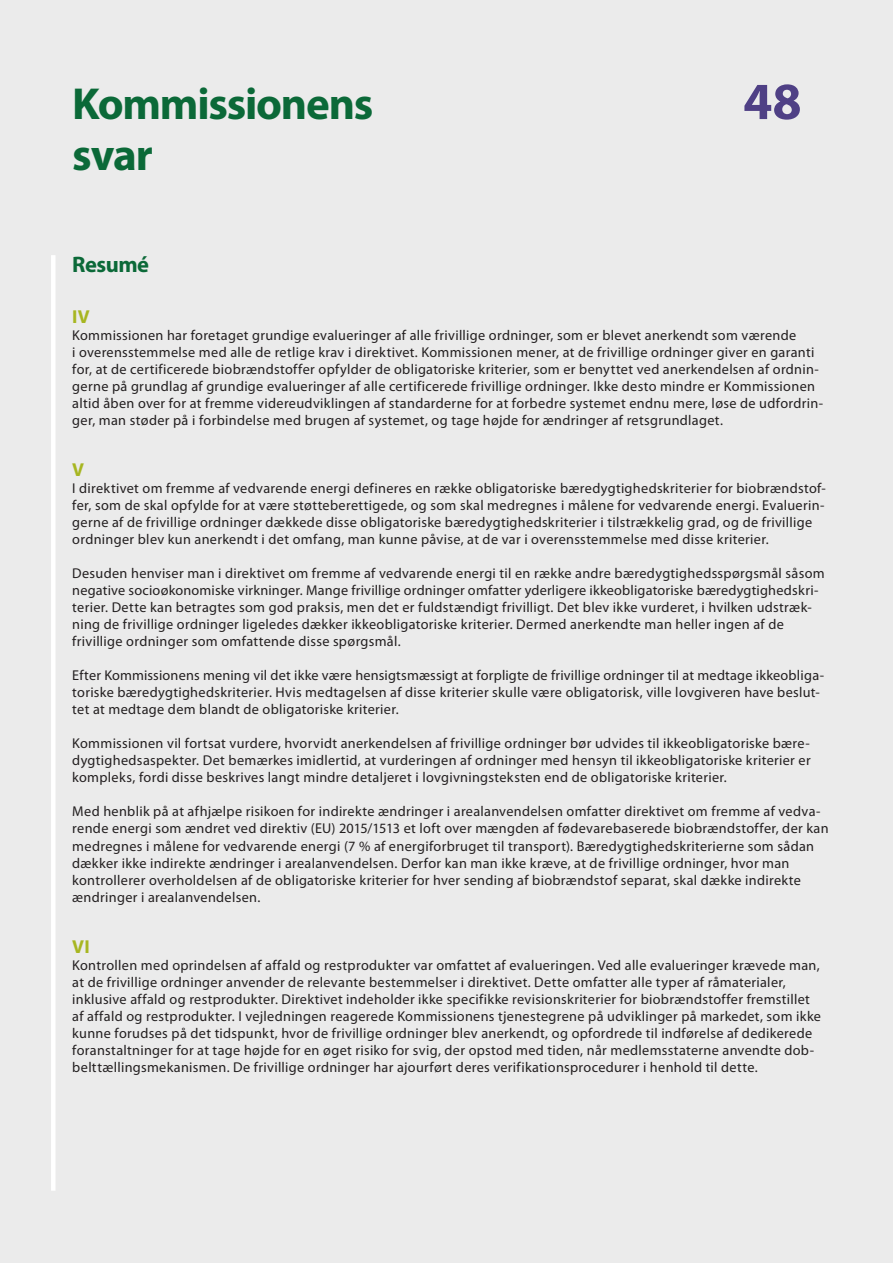
<style>
.page{position:relative;width:893px;height:1263px;background:#ebebeb}
.page>*{position:absolute;margin:0;border:0;box-sizing:border-box;transform-origin:0 0}
.t1{font:700 52.5px "Myriad Pro";color:#4f4085}
.K_01_-_REP_TITRE_1{font:700 45px "Myriad Pro";letter-spacing:-.025em;color:#0b6938}
.K_02_-_REP_TITRE_1_1{font:700 22.5px "Myriad Pro";letter-spacing:-.02em;color:#0b6938}
.K_03_-_REP_CHIFFRE{font:700 18.75px "Myriad Pro";color:#a7b621}
.K_04_-_REP_TEXTE_COU{font:14.25px/17px "Myriad Pro";letter-spacing:.025em;color:#231f20}
</style>
<div class="page">
<div style="left:51px;top:255px;width:5px;height:936px;background:#fff"></div>
<p class="K_01_-_REP_TITRE_1" style="left:72px;top:75px;width:303px">Kommissionens</p>
<p class="t1" style="left:743px;top:67px;width:60px">48</p>
<p class="K_01_-_REP_TITRE_1" style="left:72px;top:126px;width:82px">svar</p>
<p class="K_02_-_REP_TITRE_1_1" style="left:72px;top:250px;width:78px">Resumé</p>
<p class="K_03_-_REP_CHIFFRE" style="left:72px;top:305px;width:19px">IV</p>
<p class="K_04_-_REP_TEXTE_COU" style="left:72px;top:327px;width:752px">Kommissionen har foretaget grundige evalueringer af alle frivillige ordninger, som er blevet anerkendt som værende<br>i overensstemmelse med alle de retlige krav i direktivet. Kommissionen mener, at de frivillige ordninger giver en garanti for, at de certificerede biobrændstoffer opfylder de obligatoriske kriterier, som er benyttet ved anerkendelsen af ordnin&shy;gerne på grundlag af grundige evalueringer af alle certificerede frivillige ordninger. Ikke desto mindre er Kommissionen altid åben over for at fremme videreudviklingen af standarderne for at forbedre systemet endnu mere, løse de udfordrin&shy;ger, man støder på i forbindelse med brugen af systemet, og tage højde for ændringer af retsgrundlaget.</p>
<p class="K_03_-_REP_CHIFFRE" style="left:72px;top:458px;width:13px">V</p>
<p class="K_04_-_REP_TEXTE_COU" style="left:72px;top:480px;width:755px">I direktivet om fremme af vedvarende energi defineres en række obligatoriske bæredygtighedskriterier for biobrændstof&shy;fer, som de skal opfylde for at være støtteberettigede, og som skal medregnes i målene for vedvarende energi. Evaluerin&shy;gerne af de frivillige ordninger dækkede disse obligatoriske bæredygtighedskriterier i tilstrækkelig grad, og de frivillige ordninger blev kun anerkendt i det omfang, man kunne påvise, at de var i overensstemmelse med disse kriterier.</p>
<p class="K_04_-_REP_TEXTE_COU" style="left:72px;top:565px;width:754px">Desuden henviser man i direktivet om fremme af vedvarende energi til en række andre bæredygtighedsspørgsmål såsom negative socioøkonomiske virkninger. Mange frivillige ordninger omfatter yderligere ikkeobligatoriske bæredygtighedskri&shy;terier. Dette kan betragtes som god praksis, men det er fuldstændigt frivilligt. Det blev ikke vurderet, i hvilken udstræk&shy;ning de frivillige ordninger ligeledes dækker ikkeobligatoriske kriterier. Dermed anerkendte man heller ingen af de frivillige ordninger som omfattende disse spørgsmål.</p>
<p class="K_04_-_REP_TEXTE_COU" style="left:72px;top:667px;width:753px">Efter Kommissionens mening vil det ikke være hensigtsmæssigt at forpligte de frivillige ordninger til at medtage ikkeobliga&shy;toriske bæredygtighedskriterier. Hvis medtagelsen af disse kriterier skulle være obligatorisk, ville lovgiveren have beslut&shy;tet at medtage dem blandt de obligatoriske kriterier.</p>
<p class="K_04_-_REP_TEXTE_COU" style="left:72px;top:735px;width:740px;text-align:justify">Kommissionen vil fortsat vurdere, hvorvidt anerkendelsen af frivillige ordninger bør udvides til ikkeobligatoriske bære&shy;dygtighedsaspekter. Det bemærkes imidlertid, at vurderingen af ordninger med hensyn til ikkeobligatoriske kriterier er kompleks, fordi disse beskrives langt mindre detaljeret i lovgivningsteksten end de obligatoriske kriterier.</p>
<p class="K_04_-_REP_TEXTE_COU" style="left:72px;top:803px;width:758px">Med henblik på at afhjælpe risikoen for indirekte ændringer i arealanvendelsen omfatter direktivet om fremme af vedva&shy;rende energi som ændret ved direktiv (EU) 2015/1513 et loft over mængden af fødevarebaserede biobrændstoffer, der kan medregnes i målene for vedvarende energi (7 % af energiforbruget til transport). Bæredygtighedskriterierne som sådan dækker ikke indirekte ændringer i arealanvendelsen. Derfor kan man ikke kræve, at de frivillige ordninger, hvor man kontrollerer overholdelsen af de obligatoriske kriterier for hver sending af biobrændstof separat, skal dække indirekte ændringer i arealanvendelsen.</p>
<p class="K_03_-_REP_CHIFFRE" style="left:72px;top:934px;width:19px">VI</p>
<p class="K_04_-_REP_TEXTE_COU" style="left:72px;top:956px;width:750px">Kontrollen med oprindelsen af affald og restprodukter var omfattet af evalueringen. Ved alle evalueringer krævede man, at de frivillige ordninger anvender de relevante bestemmelser i direktivet. Dette omfatter alle typer af råmaterialer, inklusive affald og restprodukter. Direktivet indeholder ikke specifikke revisionskriterier for biobrændstoffer fremstillet af affald og restprodukter. I vejledningen reagerede Kommissionens tjenestegrene på udviklinger på markedet, som ikke kunne forudses på det tidspunkt, hvor de frivillige ordninger blev anerkendt, og opfordrede til indførelse af dedikerede foranstaltninger for at tage højde for en øget risiko for svig, der opstod med tiden, når medlemsstaterne anvendte dob&shy;belttællingsmekanismen. De frivillige ordninger har ajourført deres verifikationsprocedurer i henhold til dette.</p>
</div>
